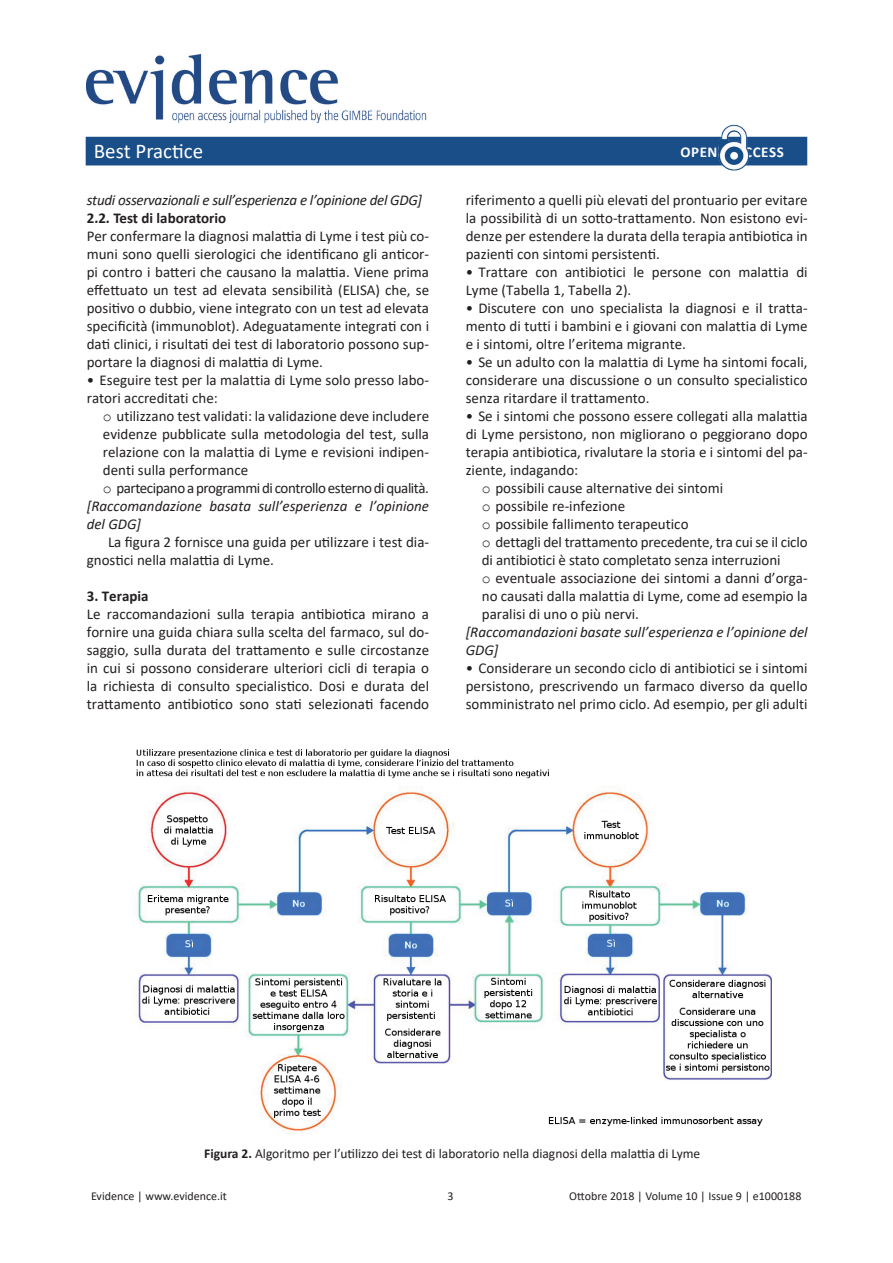
<style>
.page{position:relative;width:893px;height:1263px;background:#fff}
.page>*{position:absolute;margin:0;border:0;box-sizing:border-box;transform-origin:0 0}
.t1{font:21px "Calibri";color:#fff}
.t2{font:15px/18px "Calibri";color:#231f20;text-align:justify}
.t3{font:italic 15px/18px "Calibri";color:#231f20}
.t4{font:italic 15px "Calibri";letter-spacing:-.02em;color:#231f20}
.t5{font:15px "Calibri";letter-spacing:-.03em;color:#231f20}
.t6{font:700 15px "Calibri";color:#231f20}
.t7{font:700 15px "Calibri";letter-spacing:.04em;color:#fff}
.t8{font:13.5px "Calibri";color:#231f20}
.t9{font:12px "Calibri";color:#231f20}
.s1{font-family:"Courier New"}
.s2{font-weight:700}
</style>
<div class="page">
<img style="left:135px;top:749px;width:637px;height:385px">
<div style="left:86px;top:137px;width:721px;height:28px;background:#194e89"></div>
<img style="left:86px;top:54px;width:341px;height:68px">
<img style="left:717px;top:124px;width:34px;height:47px">
<h1 class="t1" style="left:94px;top:136px;width:111px">Best Practice</h1>
<p class="t7" style="left:680px;top:141px;width:105px">OPEN ACCESS</p>
<p class="t4" style="left:87px;top:189px;width:337px">studi osservazionali e sull’esperienza e l’opinione del GDG]</p>
<p class="t6" style="left:87px;top:207px;width:141px">2.2. Test di laboratorio</p>
<p class="t2" style="left:87px;top:226px;width:344px">Per confermare la diagnosi malattia di Lyme i test più co&shy;muni sono quelli sierologici che identificano gli anticor&shy;pi contro i batteri che causano la malattia. Viene prima effettuato un test ad elevata sensibilità (ELISA) che, se positivo o dubbio, viene integrato con un test ad elevata specificità (immunoblot). Adeguatamente integrati con i dati clinici, i risultati dei test di laboratorio possono sup&shy;portare la diagnosi di malattia di Lyme.</p>
<p class="t2" style="left:87px;top:370px;width:344px">• Eseguire test per la malattia di Lyme solo presso labo&shy;ratori accreditati che:</p>
<p class="t2" style="left:103px;top:406px;width:328px"><span class="s1">o</span> utilizzano test validati: la validazione deve includere</p>
<p class="t2" style="left:103px;top:424px;width:328px">evidenze pubblicate sulla metodologia del test, sulla</p>
<p class="t2" style="left:103px;top:442px;width:328px">relazione con la malattia di Lyme e revisioni indipen-</p>
<p class="t2" style="left:103px;top:460px;width:147px">denti sulla performance</p>
<p class="t5" style="left:103px;top:477px;width:328px"><span class="s1">o</span> partecipano a programmi di controllo esterno di qualità.</p>
<p class="t3" style="left:87px;top:496px;width:344px">[Raccomandazione basata sull’esperienza e l’opinione</p>
<p class="t3" style="left:87px;top:514px;width:56px">del GDG]</p>
<p class="t2" style="left:87px;top:532px;width:344px;text-indent:21px">La figura 2 fornisce una guida per utilizzare i test dia&shy;gnostici nella malattia di Lyme.</p>
<p class="t6" style="left:87px;top:585px;width:63px">3. Terapia</p>
<p class="t2" style="left:87px;top:604px;width:344px">Le raccomandazioni sulla terapia antibiotica mirano a fornire una guida chiara sulla scelta del farmaco, sul do&shy;saggio, sulla durata del trattamento e sulle circostanze in cui si possono considerare ulteriori cicli di terapia o la richiesta di consulto specialistico. Dosi e durata del trattamento antibiotico sono stati selezionati facendo</p>
<p class="t2" style="left:466px;top:190px;width:344px">riferimento a quelli più elevati del prontuario per evitare la possibilità di un sotto-trattamento. Non esistono evi&shy;denze per estendere la durata della terapia antibiotica in pazienti con sintomi persistenti.</p>
<p class="t2" style="left:466px;top:262px;width:343px">• Trattare con antibiotici le persone con malattia di<br>Lyme (Tabella 1, Tabella 2).</p>
<p class="t2" style="left:466px;top:298px;width:343px">• Discutere con uno specialista la diagnosi e il tratta&shy;mento di tutti i bambini e i giovani con malattia di Lyme e i sintomi, oltre l’eritema migrante.</p>
<p class="t2" style="left:466px;top:352px;width:343px">• Se un adulto con la malattia di Lyme ha sintomi focali, considerare una discussione o un consulto specialistico senza ritardare il trattamento.</p>
<p class="t2" style="left:466px;top:406px;width:343px">• Se i sintomi che possono essere collegati alla malattia</p>
<p class="t2" style="left:466px;top:424px;width:343px">di Lyme persistono, non migliorano o peggiorano dopo</p>
<p class="t2" style="left:466px;top:442px;width:343px">terapia antibiotica, rivalutare la storia e i sintomi del pa-</p>
<p class="t2" style="left:466px;top:460px;width:114px">ziente, indagando:</p>
<p class="t2" style="left:482px;top:478px;width:243px"><span class="s1">o</span> possibili cause alternative dei sintomi</p>
<p class="t2" style="left:482px;top:496px;width:145px"><span class="s1">o</span> possibile re-infezione</p>
<p class="t2" style="left:482px;top:514px;width:208px"><span class="s1">o</span> possibile fallimento terapeutico</p>
<p class="t2" style="left:482px;top:532px;width:327px"><span class="s1">o</span> dettagli del trattamento precedente, tra cui se il ciclo</p>
<p class="t2" style="left:482px;top:550px;width:300px">di antibiotici è stato completato senza interruzioni</p>
<p class="t2" style="left:482px;top:568px;width:327px"><span class="s1">o</span> eventuale associazione dei sintomi a danni d’orga-</p>
<p class="t2" style="left:482px;top:586px;width:327px">no causati dalla malattia di Lyme, come ad esempio la</p>
<p class="t2" style="left:482px;top:604px;width:159px">paralisi di uno o più nervi.</p>
<p class="t3" style="left:466px;top:622px;width:343px">[Raccomandazioni basate sull’esperienza e l’opinione del<br>GDG]</p>
<p class="t2" style="left:466px;top:658px;width:343px">• Considerare un secondo ciclo di antibiotici se i sintomi persistono, prescrivendo un farmaco diverso da quello somministrato nel primo ciclo. Ad esempio, per gli adulti</p>
<p class="t8" style="left:204px;top:1144px;width:498px"><span class="s2">Figura 2.</span> Algoritmo per l’utilizzo dei test di laboratorio nella diagnosi della malattia di Lyme</p>
<p class="t9" style="left:91px;top:1188px;width:137px">Evidence | www.evidence.it</p>
<p class="t9" style="left:447px;top:1188px;width:8px">3</p>
<p class="t9" style="left:569px;top:1188px;width:234px">Ottobre 2018 | Volume 10 | Issue 9 | e1000188</p>
</div>
